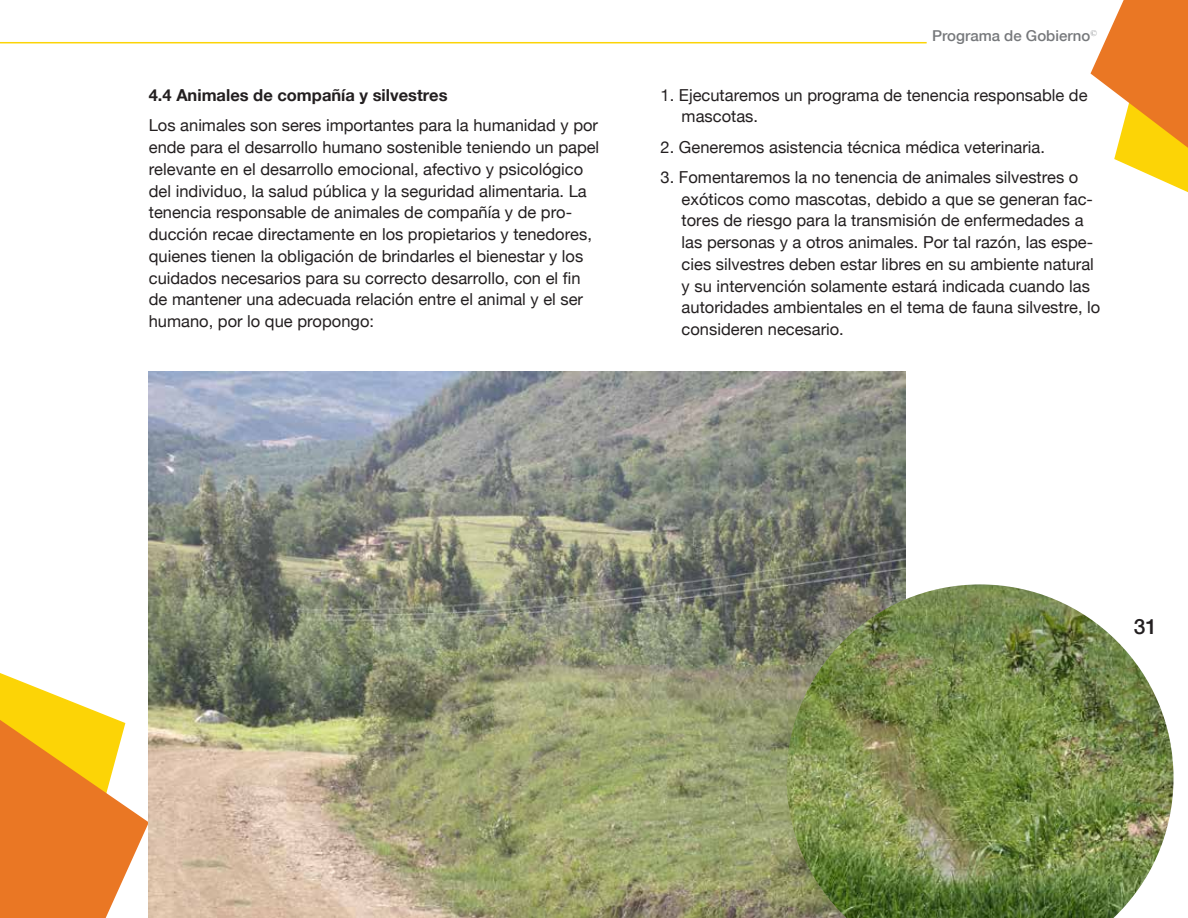
<style>
.page{position:relative;width:1188px;height:918px;background:#fff}
.page>*{position:absolute;margin:0;border:0;box-sizing:border-box;transform-origin:0 0}
.t1{font:500 21px "Helvetica Neue";color:#231f20}
.t2{font:16.5px/21.8px "Helvetica Neue";color:#231f20}
.t3{font:700 16.5px "Helvetica Neue";color:#231f20}
.t4{font:500 15px "Helvetica Neue";color:#76787b}
</style>
<div class="page">
<svg style="left:0;top:673px;width:149px;height:245px"></svg>
<svg style="left:1091px;top:0;width:97px;height:193px"></svg>
<hr style="left:0;top:42px;width:927px;height:1px;background:#fcd406">
<img style="left:149px;top:372px;width:756px;height:546px">
<img style="left:787px;top:584px;width:387px;height:334px">
<p class="t3" style="left:149px;top:85px;width:300px">4.4 Animales de compañía y silvestres</p>
<p class="t2" style="left:149px;top:114px;width:452px">Los animales son seres importantes para la humanidad y por ende para el desarrollo humano sostenible teniendo un papel relevante en el desarrollo emocional, afectivo y psicológico del individuo, la salud pública y la seguridad alimentaria. La tenencia responsable de animales de compañía y de pro&shy;ducción recae directamente en los propietarios y tenedores, quienes tienen la obligación de brindarles el bienestar y los cuidados necesarios para su correcto desarrollo, con el fin de mantener una adecuada relación entre el animal y el ser humano, por lo que propongo:</p>
<p class="t4" style="left:932px;top:27px;width:166px">Programa de Gobierno<sup>©</sup></p>
<p class="t2" style="left:682px;top:84px;width:407px;text-indent:-21px">1. Ejecutaremos un programa de tenencia responsable de mascotas.</p>
<p class="t2" style="left:661px;top:136px;width:386px">2. Generemos asistencia técnica médica veterinaria.</p>
<p class="t2" style="left:682px;top:166px;width:420px;text-indent:-21px">3. Fomentaremos la no tenencia de animales silvestres o exóticos como mascotas, debido a que se generan fac&shy;tores de riesgo para la transmisión de enfermedades a las personas y a otros animales. Por tal razón, las espe&shy;cies silvestres deben estar libres en su ambiente natural y su intervención solamente estará indicada cuando las autoridades ambientales en el tema de fauna silvestre, lo consideren necesario.</p>
<p class="t1" style="left:1134px;top:614px;width:25px">31</p>
</div>
